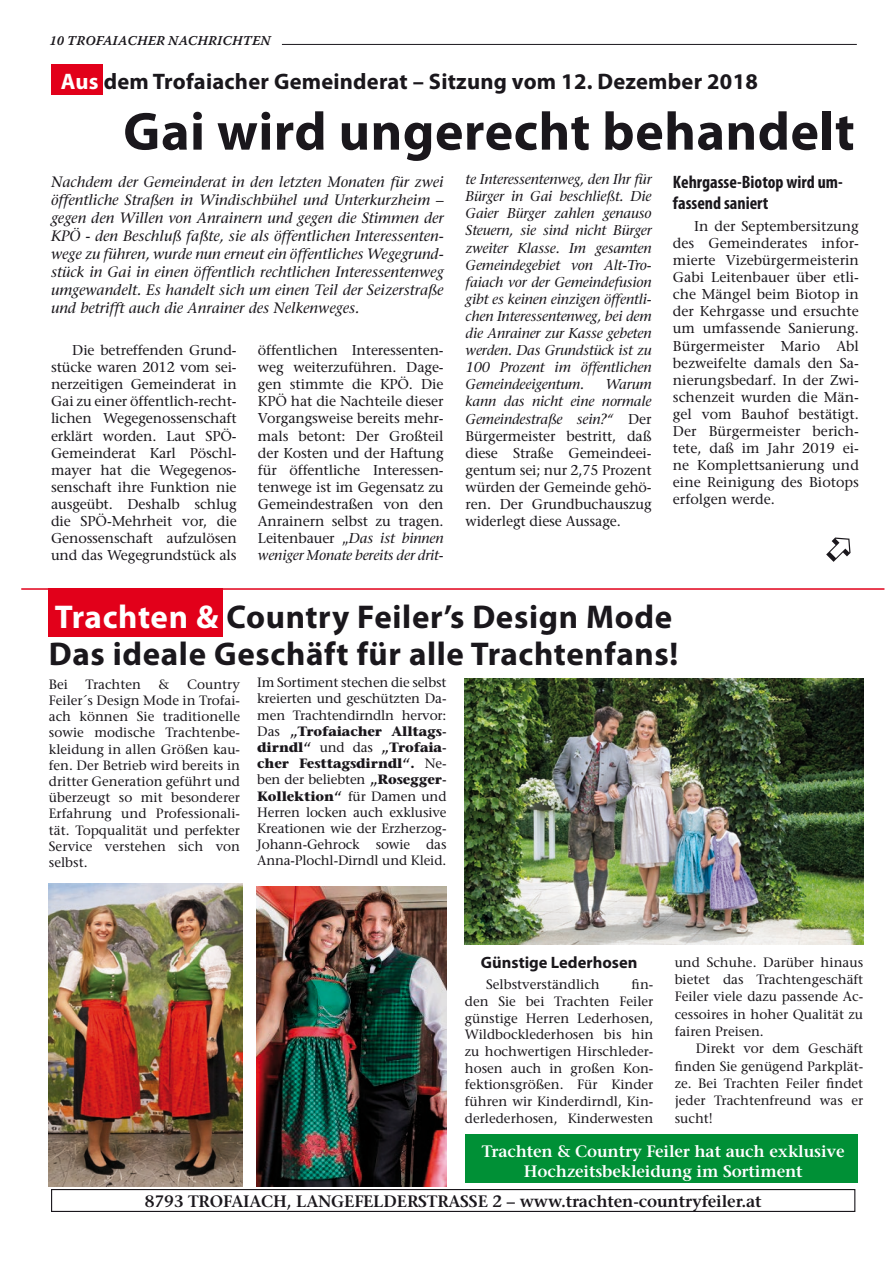
<style>
.page{position:relative;width:893px;height:1263px;background:#fff}
.page>*{position:absolute;margin:0;border:0;box-sizing:border-box;transform-origin:0 0}
.Titel_2{font:700 54px "Myriad Pro";letter-spacing:.01em;color:#1a171c}
.Titel_2-2{font:700 33px "Myriad Pro";letter-spacing:.02em;color:#1a171c}
.Titel_2-3{font:700 22.5px "Myriad Pro";letter-spacing:.01em;color:#1a171c}
.zwitit{font:700 condensed 18px/21.6px "Myriad Pro";color:#1a171c}
.Fließtext{font:600 16.5px/19.8px "Stone Serif";letter-spacing:-.01em;color:#fff;text-align:center}
.Fließtext-2{font:600 16.5px "Stone Serif";letter-spacing:-.01em;color:#1a171c}
.zwischtit_LTF{font:700 16.5px "Myriad Pro";color:#1a171c}
.vorspann{font:italic 15px/18px "Stone Serif";color:#1a171c;text-align:justify}
.swt-twxt{font:14.25px/17.1px "Stone Serif";letter-spacing:-.01em;color:#1a171c;text-align:justify}
.swt-twxt-2{font:italic 14.25px/17.1px "Stone Serif";letter-spacing:-.01em;color:#1a171c;text-align:justify}
.swt-twxt-3{font:13.5px/16.2px "Stone Serif";color:#1a171c;text-align:justify}
.t1{font:13.5px "Warnock Pro Semibold It Capt";letter-spacing:.01em;color:#1a171c}
.s1{color:#fff}
.s2{font-style:italic}
.s3{font-weight:700}
</style>
<div class="page">
<hr style="left:282px;top:44px;width:575px;height:1px;background:#1a171c">
<div style="left:466px;top:1134px;width:392px;height:48px;background:#009036"></div>
<div style="left:48px;top:589px;width:175px;height:48px;background:#e2001a"></div>
<hr style="left:21px;top:588px;width:863px;height:2px;background:#e2001a">
<div style="left:51px;top:1189px;width:804px;height:23px;border:1px solid #1a171c"></div>
<img style="left:465px;top:678px;width:399px;height:266px">
<img style="left:49px;top:884px;width:193px;height:302px">
<img style="left:257px;top:887px;width:190px;height:299px">
<div style="left:51px;top:64px;width:52px;height:30px;background:#e2001a"></div>
<p class="t1" style="left:50px;top:32px;width:222px">10 TROFAIACHER NACHRICHTEN</p>
<p class="Titel_2-3" style="left:61px;top:67px;width:698px"><span class="s1">Aus</span> dem Trofaiacher Gemeinderat – Sitzung vom 12. Dezember 2018</p>
<p class="Titel_2" style="left:123px;top:96px;width:733px">Gai wird ungerecht behandelt</p>
<p class="swt-twxt-2" style="left:466px;top:171px;width:188px">te Interessentenweg, den Ihr für Bürger in Gai beschließt. Die Gaier Bürger zahlen genauso Steuern, sie sind nicht Bürger zweiter Klasse. Im gesamten Gemeindegebiet von Alt-Tro&shy;faiach vor der Gemeindefusion gibt es keinen einzigen öffentli&shy;chen Interessentenweg, bei dem die Anrainer zur Kasse gebeten werden. Das Grundstück ist zu 100 Prozent im öffentlichen Gemeindeeigentum.</p>
<p class="zwitit" style="left:673px;top:171px;width:171px">Kehrgasse-Biotop wird um&shy;fassend saniert</p>
<p class="swt-twxt" style="left:673px;top:217px;width:188px;text-indent:21px">In der Septembersitzung des Gemeinderates infor&shy;mierte Vizebürgermeisterin Gabi Leitenbauer über etli&shy;che Mängel beim Biotop in der Kehrgasse und ersuchte um umfassende Sanierung.<br>Bürgermeister Mario Abl bezweifelte damals den Sa&shy;nierungsbedarf. In der Zwi&shy;schenzeit wurden die Män&shy;gel vom Bauhof bestätigt.<br>Der Bürgermeister berich&shy;tete, daß im Jahr 2019 ei&shy;ne Komplettsanierung und eine Reinigung des Biotops erfolgen werde.</p>
<p class="vorspann" style="left:51px;top:172px;width:394px">Nachdem der Gemeinderat in den letzten Monaten für zwei öffentliche Straßen in Windischbühel und Unterkurzheim – gegen den Willen von Anrainern und gegen die Stimmen der KPÖ - den Beschluß faßte, sie als öffentlichen Interessenten&shy;wege zu führen, wurde nun erneut ein öffentliches Wegegrund&shy;stück in Gai in einen öffentlich rechtlichen Interessentenweg umgewandelt. Es handelt sich um einen Teil der Seizerstraße und betrifft auch die Anrainer des Nelkenweges.</p>
<p class="swt-twxt" style="left:51px;top:341px;width:187px;text-indent:21px">Die betreffenden Grund&shy;stücke waren 2012 vom sei&shy;nerzeitigen Gemeinderat in Gai zu einer öffentlich-recht&shy;lichen Wegegenossenschaft erklärt worden. Laut SPÖ-Gemeinderat Karl Pöschl&shy;mayer hat die Wegegenos&shy;senschaft ihre Funktion nie ausgeübt. Deshalb schlug die SPÖ-Mehrheit vor, die Genossenschaft aufzulösen und das Wegegrundstück als</p>
<p class="swt-twxt" style="left:258px;top:341px;width:187px">öffentlichen Interessenten&shy;weg weiterzuführen. Dage&shy;gen stimmte die KPÖ. Die KPÖ hat die Nachteile dieser Vorgangsweise bereits mehr&shy;mals betont: Der Großteil der Kosten und der Haftung für öffentliche Interessen&shy;tenwege ist im Gegensatz zu Gemeindestraßen von den Anrainern selbst zu tragen.<br>Leitenbauer „<span class="s2">Das ist binnen weniger Monate bereits der drit-</span></p>
<p class="swt-twxt" style="left:466px;top:376px;width:188px;text-indent:140px"><span class="s2">Warum kann das nicht eine normale Gemeindestraße sein?“</span> Der Bürgermeister bestritt, daß diese Straße Gemeindeei&shy;gentum sei; nur 2,75 Prozent würden der Gemeinde gehö&shy;ren. Der Grundbuchauszug widerlegt diese Aussage.</p>
<p class="Titel_2-2" style="left:55px;top:596px;width:619px"><span class="s1">Trachten &amp;</span> Country Feiler’s Design Mode</p>
<p class="Titel_2-2" style="left:49px;top:632px;width:631px">Das ideale Geschäft für alle Trachtenfans!</p>
<p class="swt-twxt-3" style="left:257px;top:674px;width:191px">Im Sortiment stechen die selbst kreierten und geschützten Da&shy;men Trachtendirndln hervor:<br>Das <span class="s3">„Trofaiacher Alltags&shy;dirndl“</span> und das <span class="s3">„Trofaia&shy;cher Festtagsdirndl“.</span> Ne&shy;ben der beliebten <span class="s3">„Rosegger-Kollektion“</span> für Damen und Herren locken auch exklusive Kreationen wie der Erzherzog-Johann-Gehrock sowie das Anna-Plochl-Dirndl und Kleid.</p>
<p class="swt-twxt-3" style="left:49px;top:676px;width:21px">Bei</p>
<p class="swt-twxt-3" style="left:86px;top:676px;width:57px">Trachten</p>
<p class="swt-twxt-3" style="left:159px;top:676px;width:13px">&amp;</p>
<p class="swt-twxt-3" style="left:49px;top:676px;width:193px;text-indent:138px">Country Feiler´s Design Mode in Trofai&shy;ach können Sie traditionelle sowie modische Trachtenbe&shy;kleidung in allen Größen kau&shy;fen. Der Betrieb wird bereits in dritter Generation geführt und überzeugt so mit besonderer Erfahrung und Professionali&shy;tät. Topqualität und perfekter Service verstehen sich von selbst.</p>
<p class="zwischtit_LTF" style="left:481px;top:952px;width:158px">Günstige Lederhosen</p>
<p class="swt-twxt-3" style="left:486px;top:976px;width:115px">Selbstverständlich</p>
<p class="swt-twxt-3" style="left:675px;top:953px;width:190px;line-height:17.2px">und Schuhe. Darüber hinaus bietet das Trachtengeschäft Feiler viele dazu passende Ac&shy;cessoires in hoher Qualität zu fairen Preisen.</p>
<p class="swt-twxt-3" style="left:675px;top:1040px;width:190px;line-height:17.2px;text-indent:21px">Direkt vor dem Geschäft finden Sie genügend Parkplät&shy;ze. Bei Trachten Feiler findet jeder Trachtenfreund was er sucht!</p>
<p class="Fließtext" style="left:482px;top:1141px;width:364px">Trachten &amp; Country Feiler hat auch exklusive<br>Hochzeitsbekleidung im Sortiment</p>
<p class="swt-twxt-3" style="left:465px;top:976px;width:190px;line-height:16.6px;text-indent:167px">fin&shy;den Sie bei Trachten Feiler günstige Herren Lederhosen, Wildbocklederhosen bis hin zu hochwertigen Hirschleder&shy;hosen auch in großen Kon&shy;fektionsgrößen. Für Kinder führen wir Kinderdirndl, Kin&shy;derlederhosen, Kinderwesten</p>
<p class="Fließtext-2" style="left:145px;top:1191px;width:618px">8793 TROFAIACH, LANGEFELDERSTRASSE 2 – www.trachten-countryfeiler.at</p>
</div>
